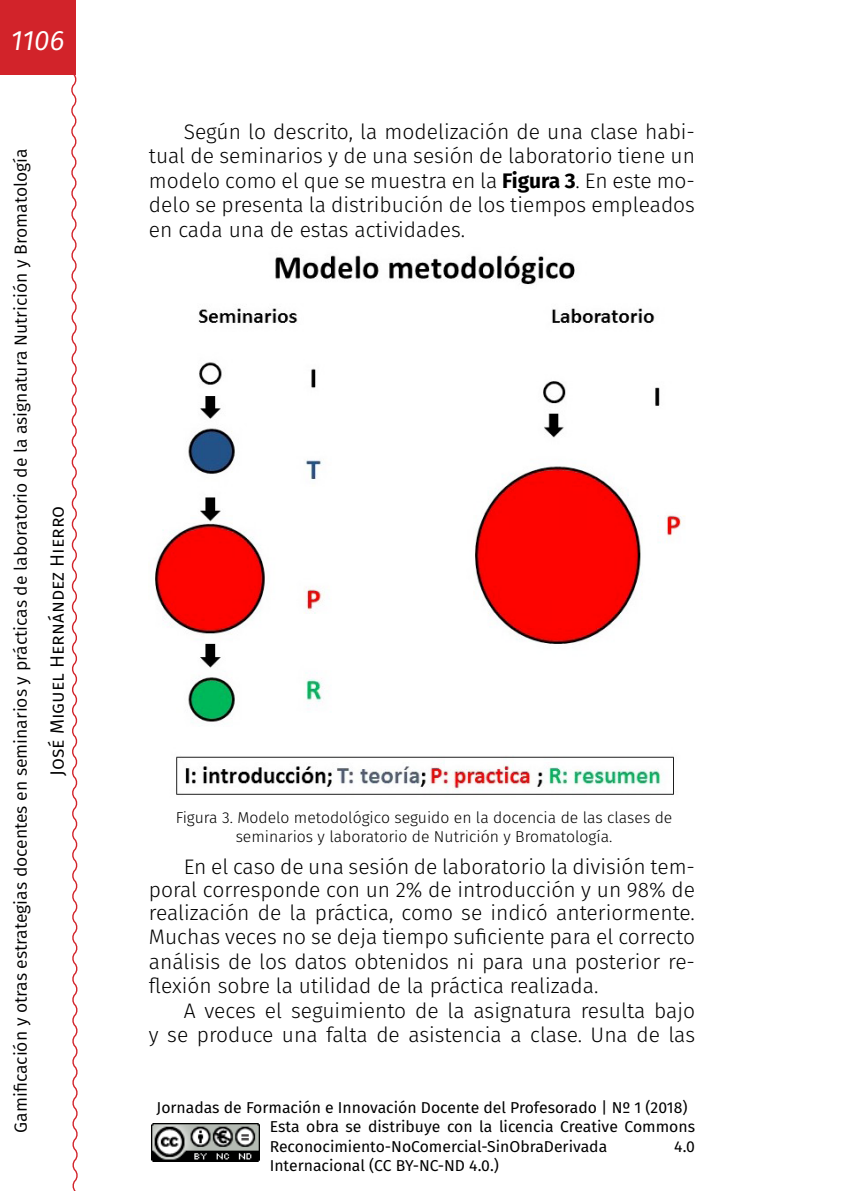
<style>
.page{position:relative;width:844px;height:1191px;background:#fff}
.page>*{position:absolute;margin:0;border:0;box-sizing:border-box;transform-origin:0 0}
.t1{font:italic 28px "Fira Sans";color:#fff}
._00_texto_normal{font:300 21px/24.5px "Fira Sans";color:#000;text-align:justify}
.t2{font:19.25px "Fira Sans";color:#000}
.t3{font:17.5px "Fira Sans";color:#000}
.t4{font:15.75px/19.2px "Fira Sans";color:#000}
._95_Pies_de_fotos_ce{font:300 15.75px/19.2px "Fira Sans";color:#000;text-align:center}
.s1{font-weight:700}
</style>
<div class="page">
<div style="left:0;top:0;width:75px;height:74px;background:#d2232a"></div>
<svg style="left:69px;top:72px;width:9px;height:1119px"></svg>
<img style="left:151px;top:1123px;width:109px;height:38px">
<img style="left:155px;top:255px;width:530px;height:540px">
<h1 class="t1" style="left:11px;top:20px;width:55px">1106</h1>
<p class="t3" style="left:8px;top:1132px;width:985px;rotate:-90deg">Gamificación y otras estrategias docentes en seminarios y prácticas de laboratorio de la asignatura Nutrición y Bromatología</p>
<p class="t2" style="left:43px;top:775px;width:271px;rotate:-90deg">José Miguel Hernández Hierro</p>
<p class="_00_texto_normal" style="left:149px;top:119px;width:547px;text-indent:35px">Según lo descrito, la modelización de una clase habi&shy;tual de seminarios y de una sesión de laboratorio tiene un modelo como el que se muestra en la <span class="s1">Figura 3</span>. En este mo&shy;delo se presenta la distribución de los tiempos empleados en cada una de estas actividades.</p>
<p class="_95_Pies_de_fotos_ce" style="left:176px;top:807px;width:498px">Figura 3. Modelo metodológico seguido en la docencia de las clases de seminarios y laboratorio de Nutrición y Bromatología.</p>
<p class="_00_texto_normal" style="left:149px;top:854px;width:547px;line-height:23.8px;text-indent:35px">En el caso de una sesión de laboratorio la división tem&shy;poral corresponde con un 2% de introducción y un 98% de realización de la práctica, como se indicó anteriormente.<br>Muchas veces no se deja tiempo suficiente para el correcto análisis de los datos obtenidos ni para una posterior re&shy;flexión sobre la utilidad de la práctica realizada.</p>
<p class="_00_texto_normal" style="left:149px;top:998px;width:547px;text-align:right">A veces el seguimiento de la asignatura resulta bajo<br>y se produce una falta de asistencia a clase. Una de las</p>
<p class="t4" style="left:270px;top:1097px;width:426px;text-indent:-113px">Jornadas de Formación e Innovación Docente del Profesorado | Nº 1 (2018)<br>Esta obra se distribuye con la licencia Creative Commons<br>Reconocimiento-NoComercial-SinObraDerivada</p>
<p class="t4" style="left:674px;top:1136px;width:22px">4.0</p>
<p class="t4" style="left:270px;top:1155px;width:231px">Internacional (CC BY-NC-ND 4.0.)</p>
</div>
